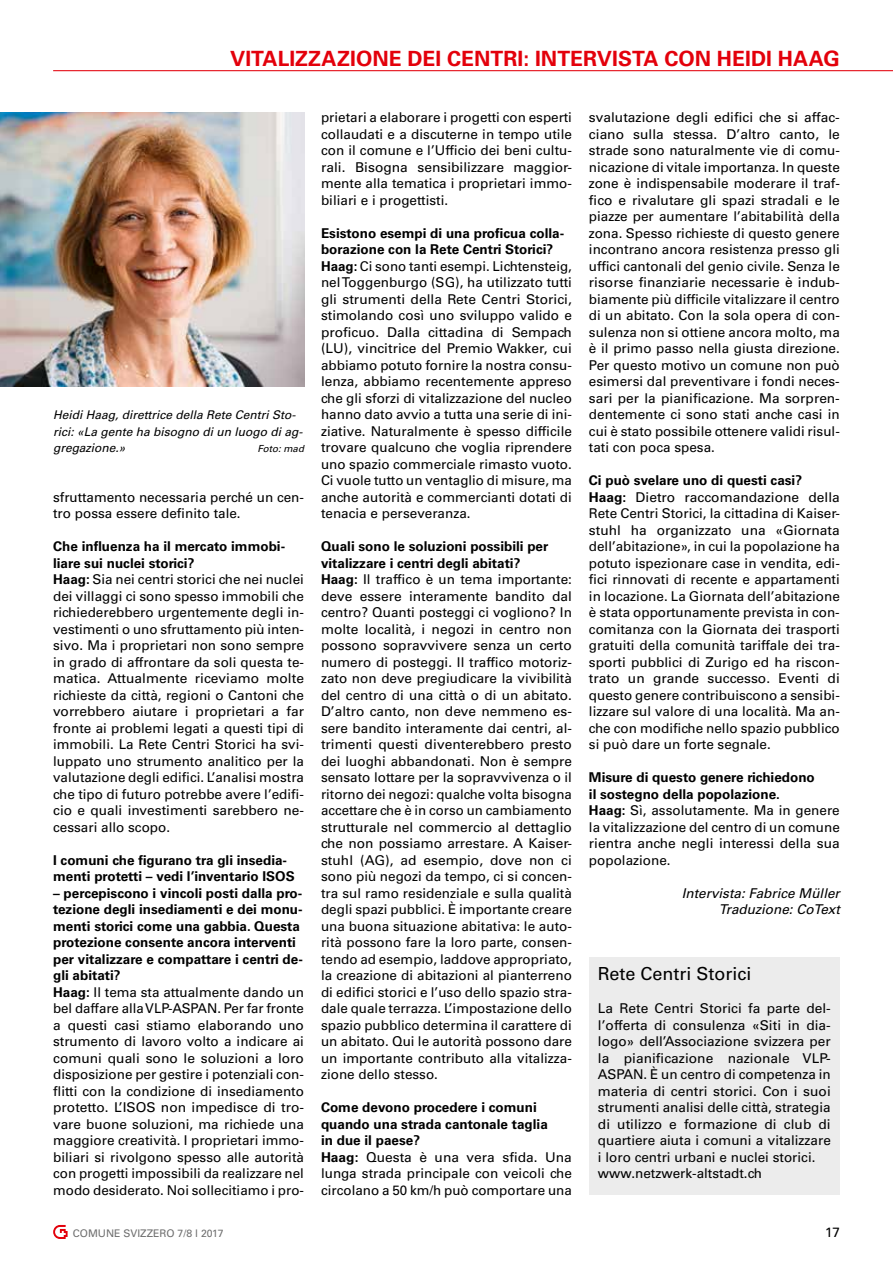
<style>
.page{position:relative;width:893px;height:1263px;background:#fff}
.page>*{position:absolute;margin:0;border:0;box-sizing:border-box;transform-origin:0 0}
.t1{font:700 21px "Univers LT Std";letter-spacing:.005em;color:#e3000b}
.t2{font:18px "Univers LT Std";color:#000}
.t3{font:13.5px/16.5px "Univers LT Std";color:#000}
.t4{font:700 13.5px/16.5px "Univers LT Std";color:#000}
.t5{font:italic 13.5px/16.5px "Univers LT Std";color:#000;text-align:right}
.t6{font:italic 12px/16.5px "Univers LT Std";color:#000}
.t7{font:10.5px "Univers LT Std";color:#6e6e6e}
.t8{font:italic 9.75px "Univers LT Std";color:#000}
.s1{font-weight:700}
</style>
<div class="page">
<hr style="left:53px;top:70px;width:840px;height:1px;background:#e3000b">
<svg style="left:53px;top:1225px;width:15px;height:14px"></svg>
<div style="left:589px;top:957px;width:251px;height:238px;background:#ececec"></div>
<img style="left:0;top:112px;width:304px;height:274px">
<h1 class="t1" style="left:230px;top:46px;width:611px">VITALIZZAZIONE DEI CENTRI: INTERVISTA CON HEIDI HAAG</h1>
<p class="t6" style="left:53px;top:407px;width:251px">Heidi Haag, direttrice della Rete Centri Sto&shy;rici: «La gente ha bisogno di un luogo di ag&shy;gregazione.»</p>
<p class="t8" style="left:258px;top:443px;width:48px">Foto: mad</p>
<p class="t3" style="left:53px;top:489px;width:252px">sfruttamento necessaria perché un cen&shy;tro possa essere definito tale.</p>
<p class="t3" style="left:53px;top:538px;width:252px"><span class="s1">Che influenza ha il mercato immobi&shy;liare sui nuclei storici?<br>Haag:</span> Sia nei centri storici che nei nuclei dei villaggi ci sono spesso immobili che richiederebbero urgentemente degli in&shy;vestimenti o uno sfruttamento più inten&shy;sivo. Ma i proprietari non sono sempre in grado di affrontare da soli questa te&shy;matica. Attualmente riceviamo molte richieste da città, regioni o Cantoni che vorrebbero aiutare i proprietari a far fronte ai problemi legati a questi tipi di immobili. La Rete Centri Storici ha svi&shy;luppato uno strumento analitico per la valutazione degli edifici. L’analisi mostra che tipo di futuro potrebbe avere l’edifi&shy;cio e quali investimenti sarebbero ne&shy;cessari allo scopo.</p>
<p class="t4" style="left:53px;top:852px;width:243px">I comuni che figurano tra gli insedia&shy;menti protetti – vedi l’inventario ISOS</p>
<p class="t3" style="left:53px;top:885px;width:252px"><span class="s1">– percepiscono i vincoli posti dalla pro&shy;tezione degli insediamenti e dei monu&shy;menti storici come una gabbia. Questa protezione consente ancora interventi per vitalizzare e compattare i centri de&shy;gli abitati?<br>Haag:</span> Il tema sta attualmente dando un bel daffare alla VLP-ASPAN. Per far fronte a questi casi stiamo elaborando uno strumento di lavoro volto a indicare ai comuni quali sono le soluzioni a loro disposizione per gestire i potenziali con&shy;flitti con la condizione di insediamento protetto. L’ISOS non impedisce di tro&shy;vare buone soluzioni, ma richiede una maggiore creatività. I proprietari immo&shy;biliari si rivolgono spesso alle autorità con progetti impossibili da realizzare nel modo desiderato. Noi sollecitiamo i pro-</p>
<p class="t3" style="left:321px;top:109px;width:252px;text-align:justify">prietari a elaborare i progetti con esperti collaudati e a discuterne in tempo utile con il comune e l’Ufficio dei beni cultu&shy;rali. Bisogna sensibilizzare maggior&shy;mente alla tematica i proprietari immo&shy;biliari e i progettisti.</p>
<p class="t3" style="left:321px;top:225px;width:252px"><span class="s1">Esistono esempi di una proficua colla&shy;borazione con la Rete Centri Storici?<br>Haag:</span> Ci sono tanti esempi. Lichtensteig, nel Toggenburgo (SG), ha utilizzato tutti gli strumenti della Rete Centri Storici, stimolando così uno sviluppo valido e proficuo. Dalla cittadina di Sempach (LU), vincitrice del Premio Wakker, cui abbiamo potuto fornire la nostra consu&shy;lenza, abbiamo recentemente appreso che gli sforzi di vitalizzazione del nucleo hanno dato avvio a tutta una serie di ini&shy;ziative. Naturalmente è spesso difficile trovare qualcuno che voglia riprendere uno spazio commerciale rimasto vuoto.<br>Ci vuole tutto un ventaglio di misure, ma anche autorità e commercianti dotati di tenacia e perseveranza.</p>
<p class="t3" style="left:321px;top:538px;width:252px"><span class="s1">Quali sono le soluzioni possibili per vitalizzare i centri degli abitati?<br>Haag:</span> Il traffico è un tema importante: deve essere interamente bandito dal centro? Quanti posteggi ci vogliono? In molte località, i negozi in centro non possono sopravvivere senza un certo numero di posteggi. Il traffico motoriz&shy;zato non deve pregiudicare la vivibilità del centro di una città o di un abitato.<br>D’altro canto, non deve nemmeno es&shy;sere bandito interamente dai centri, al&shy;trimenti questi diventerebbero presto dei luoghi abbandonati. Non è sempre sensato lottare per la sopravvivenza o il ritorno dei negozi: qualche volta bisogna accettare che è in corso un cambiamento strutturale nel commercio al dettaglio che non possiamo arrestare. A Kaiser&shy;stuhl (AG), ad esempio, dove non ci sono più negozi da tempo, ci si concen&shy;tra sul ramo residenziale e sulla qualità degli spazi pubblici. È importante creare una buona situazione abitativa: le auto&shy;rità possono fare la loro parte, consen&shy;tendo ad esempio, laddove appropriato, la creazione di abitazioni al pianterreno di edifici storici e l’uso dello spazio stra&shy;dale quale terrazza. L’impostazione dello spazio pubblico determina il carattere di un abitato. Qui le autorità possono dare un importante contributo alla vitalizza&shy;zione dello stesso.</p>
<p class="t3" style="left:321px;top:1099px;width:252px"><span class="s1">Come devono procedere i comuni quando una strada cantonale taglia<br>in due il paese?<br>Haag:</span> Questa è una vera sfida. Una lunga strada principale con veicoli che circolano a 50 km/h può comportare una</p>
<p class="t3" style="left:589px;top:109px;width:252px;text-align:justify">svalutazione degli edifici che si affac&shy;ciano sulla stessa. D’altro canto, le strade sono naturalmente vie di comu&shy;nicazione di vitale importanza. In queste zone è indispensabile moderare il traf&shy;fico e rivalutare gli spazi stradali e le piazze per aumentare l’abitabilità della zona. Spesso richieste di questo genere incontrano ancora resistenza presso gli uffici cantonali del genio civile. Senza le risorse finanziarie necessarie è indub&shy;biamente più difficile vitalizzare il centro di un abitato. Con la sola opera di con&shy;sulenza non si ottiene ancora molto, ma è il primo passo nella giusta direzione.<br>Per questo motivo un comune non può esimersi dal preventivare i fondi neces&shy;sari per la pianificazione. Ma sorpren&shy;dentemente ci sono stati anche casi in cui è stato possibile ottenere validi risul&shy;tati con poca spesa.</p>
<p class="t3" style="left:589px;top:472px;width:252px"><span class="s1">Ci può svelare uno di questi casi?<br>Haag:</span> Dietro raccomandazione della Rete Centri Storici, la cittadina di Kaiser&shy;stuhl ha organizzato una «Giornata dell’abitazione», in cui la popolazione ha potuto ispezionare case in vendita, edi&shy;fici rinnovati di recente e appartamenti in locazione. La Giornata dell’abitazione è stata opportunamente prevista in con&shy;comitanza con la Giornata dei trasporti gratuiti della comunità tariffale dei tra&shy;sporti pubblici di Zurigo ed ha riscon&shy;trato un grande successo. Eventi di questo genere contribuiscono a sensibi&shy;lizzare sul valore di una località. Ma an&shy;che con modifiche nello spazio pubblico si può dare un forte segnale.</p>
<p class="t3" style="left:589px;top:769px;width:252px"><span class="s1">Misure di questo genere richiedono<br>il sostegno della popolazione.<br>Haag:</span> Sì, assolutamente. Ma in genere la vitalizzazione del centro di un comune rientra anche negli interessi della sua popolazione.</p>
<p class="t5" style="left:682px;top:885px;width:160px">Intervista: Fabrice Müller<br>Traduzione: CoText</p>
<h2 class="t2" style="left:598px;top:963px;width:155px">Rete Centri Storici</h2>
<p class="t3" style="left:598px;top:1000px;width:234px">La Rete Centri Storici fa parte del&shy;l’offerta di consulenza «Siti in dia&shy;logo» dell’Associazione svizzera per la pianificazione nazionale VLP-ASPAN. È un centro di competenza in materia di centri storici. Con i suoi strumenti analisi delle città, strategia di utilizzo e formazione di club di quartiere aiuta i comuni a vitalizzare i loro centri urbani e nuclei storici. www.netzwerk-altstadt.ch</p>
<p class="t7" style="left:73px;top:1227px;width:152px">COMUNE SVIZZERO 7/8 l 2017</p>
<p class="t3" style="left:825px;top:1224px;width:16px">17</p>
</div>
